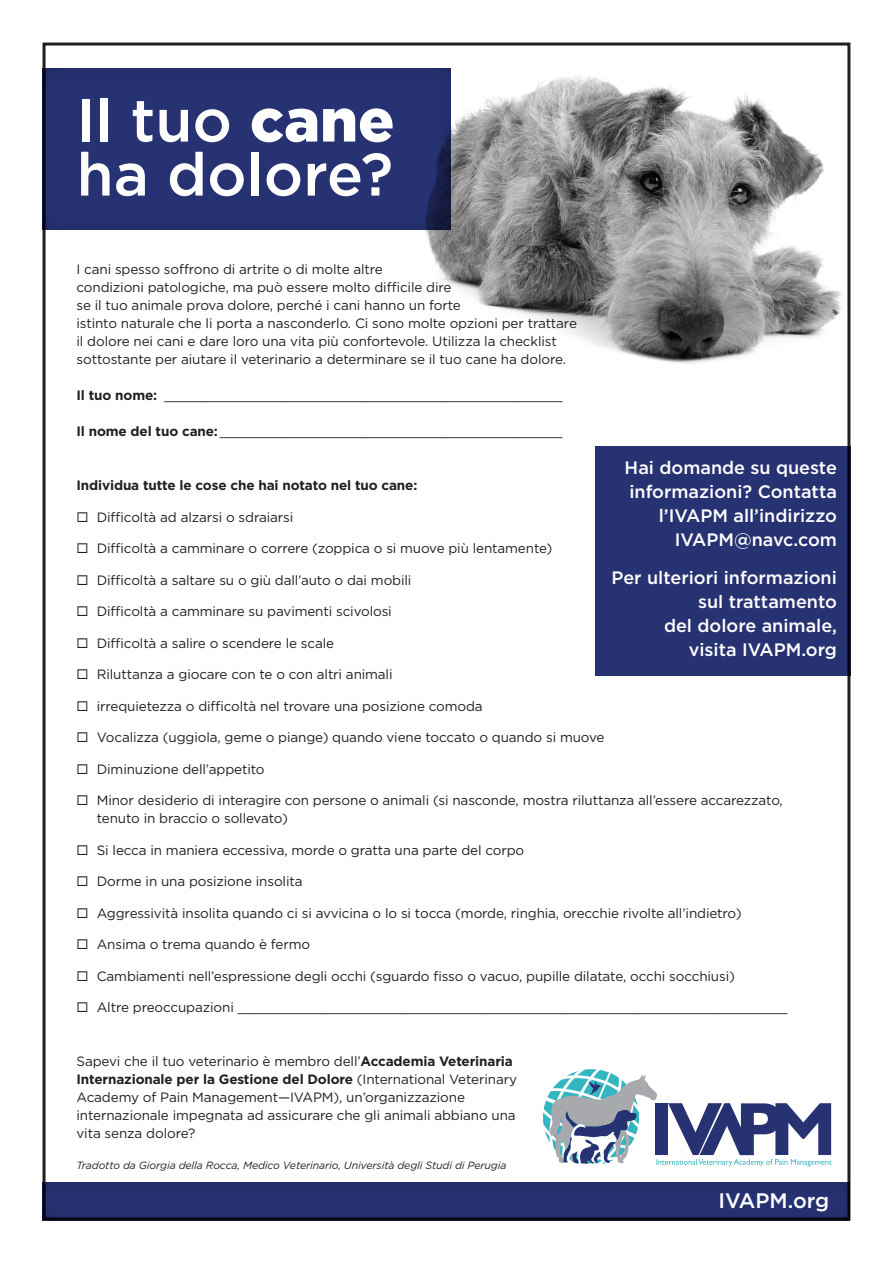
<style>
.page{position:relative;width:893px;height:1263px;background:#fff}
.page>*{position:absolute;margin:0;border:0;box-sizing:border-box;transform-origin:0 0}
.t1{font:500 60px/54px "Gotham";color:#fff}
.t2{font:500 21px "Gotham";color:#fff}
.t3{font:500 18px/24px "Gotham";color:#fff;text-align:right}
.t4{font:13.5px/18px "Gotham";letter-spacing:-.01em;color:#231f20}
.t5{font:700 13.5px "Gotham";letter-spacing:-.01em;color:#231f20}
.t6{font:italic 10.5px "Gotham";letter-spacing:-.01em;color:#231f20}
.s1{font-weight:900}
.s2{font-weight:700}
</style>
<div class="page">
<svg style="left:42px;top:1176px;width:809px;height:45px;background:#3f487a"></svg>
<svg style="left:543px;top:1069px;width:289px;height:97px"></svg>
<img style="left:425px;top:74px;width:416px;height:290px">
<svg style="left:42px;top:62px;width:410px;height:169px;background:#2f3975"></svg>
<div style="left:595px;top:446px;width:255px;height:230px;background:#273273"></div>
<h1 class="t1" style="left:77px;top:97px;width:319px">Il tuo <span class="s1">cane </span>ha dolore?</h1>
<p class="t4" style="left:77px;top:261px;width:502px">I cani spesso soffrono di artrite o di molte altre<br>condizioni patologiche, ma può essere molto difficile dire<br>se il tuo animale prova dolore, perché i cani hanno un forte<br>istinto naturale che li porta a nasconderlo. Ci sono molte opzioni per trattare il dolore nei cani e dare loro una vita più confortevole. Utilizza la checklist sottostante per aiutare il veterinario a determinare se il tuo cane ha dolore.</p>
<p class="t4" style="left:77px;top:387px;width:488px"><span class="s2">Il tuo nome:</span> __________________________________________________</p>
<p class="t4" style="left:77px;top:423px;width:488px"><span class="s2">Il nome del tuo cane:</span> ___________________________________________</p>
<h3 class="t3" style="left:625px;top:457px;width:214px">Hai domande su queste informazioni? Contatta l’IVAPM all’indirizzo<br>IVAPM@navc.com</h3>
<h3 class="t3" style="left:611px;top:566px;width:227px">Per ulteriori informazioni sul trattamento<br>del dolore animale,<br>visita IVAPM.org</h3>
<p class="t5" style="left:77px;top:480px;width:342px">Individua tutte le cose che hai notato nel tuo cane:</p>
<p class="t4" style="left:77px;top:509px;width:218px">◻ Difficoltà ad alzarsi o sdraiarsi</p>
<p class="t4" style="left:77px;top:540px;width:477px">◻ Difficoltà a camminare o correre (zoppica o si muove più lentamente)</p>
<p class="t4" style="left:77px;top:572px;width:336px">◻ Difficoltà a saltare su o giù dall’auto o dai mobili</p>
<p class="t4" style="left:77px;top:603px;width:317px">◻ Difficoltà a camminare su pavimenti scivolosi</p>
<p class="t4" style="left:77px;top:635px;width:259px">◻ Difficoltà a salire o scendere le scale</p>
<p class="t4" style="left:77px;top:666px;width:318px">◻ Riluttanza a giocare con te o con altri animali</p>
<p class="t4" style="left:77px;top:698px;width:408px">◻ irrequietezza o difficoltà nel trovare una posizione comoda</p>
<p class="t4" style="left:77px;top:729px;width:529px">◻ Vocalizza (uggiola, geme o piange) quando viene toccato o quando si muove</p>
<p class="t4" style="left:77px;top:761px;width:190px">◻ Diminuzione dell’appetito</p>
<p class="t4" style="left:97px;top:792px;width:688px;text-indent:-20px">◻ Minor desiderio di interagire con persone o animali (si nasconde, mostra riluttanza all’essere accarezzato, tenuto in braccio o sollevato)</p>
<p class="t4" style="left:77px;top:842px;width:449px">◻ Si lecca in maniera eccessiva, morde o gratta una parte del corpo</p>
<p class="t4" style="left:77px;top:873px;width:228px">◻ Dorme in una posizione insolita</p>
<p class="t4" style="left:77px;top:905px;width:667px">◻ Aggressività insolita quando ci si avvicina o lo si tocca (morde, ringhia, orecchie rivolte all’indietro)</p>
<p class="t4" style="left:77px;top:936px;width:235px">◻ Ansima o trema quando è fermo</p>
<p class="t4" style="left:77px;top:968px;width:660px">◻ Cambiamenti nell’espressione degli occhi (sguardo fisso o vacuo, pupille dilatate, occhi socchiusi)</p>
<p class="t4" style="left:77px;top:999px;width:712px">◻ Altre preoccupazioni _____________________________________________________________________</p>
<p class="t4" style="left:77px;top:1053px;width:442px">Sapevi che il tuo veterinario è membro dell’<span class="s2">Accademia Veterinaria Internazionale per la Gestione del Dolore</span> (International Veterinary Academy of Pain Management—IVAPM), un’organizzazione internazionale impegnata ad assicurare che gli animali abbiano una vita senza dolore?</p>
<p class="t6" style="left:77px;top:1161px;width:431px">Tradotto da Giorgia della Rocca, Medico Veterinario, Università degli Studi di Perugia</p>
<h2 class="t2" style="left:719px;top:1191px;width:112px">IVAPM.org</h2>
</div>
